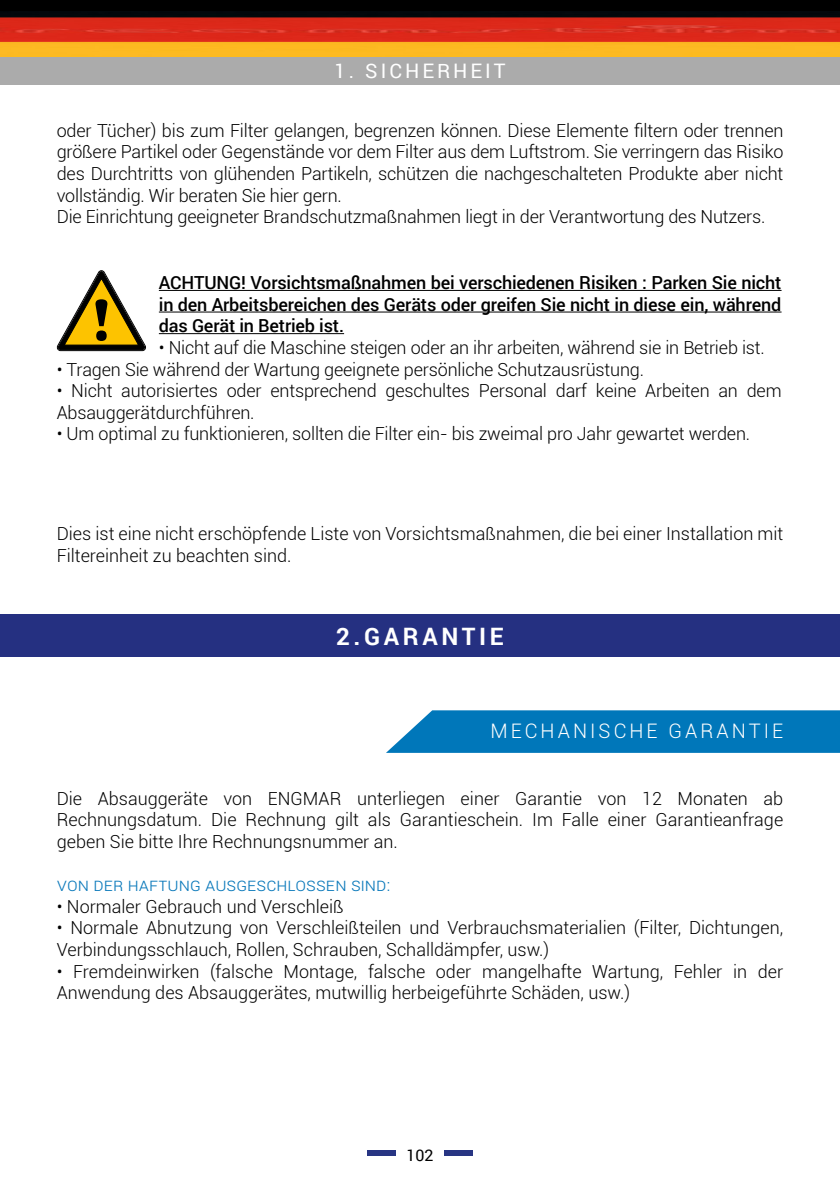
<style>
.page{position:relative;width:840px;height:1191px;background:#fff}
.page>*{position:absolute;margin:0;border:0;box-sizing:border-box;transform-origin:0 0}
.t1{font:700 24px "Roboto";letter-spacing:.15em;color:#fff}
.t2{font:300 20px "Roboto";letter-spacing:.15em;color:#fff}
.t3{font:20px "Roboto";letter-spacing:.15em;color:#fff}
.t4{font:300 18px/21.6px "Roboto";letter-spacing:-.01em;color:#000}
.t5{font:500 18px/21.6px "Roboto";letter-spacing:-.01em;color:#000;text-align:justify}
.t6{font:300 18px "Roboto";color:#0978ba}
.t7{font:16px "Roboto";color:#000}
</style>
<div class="page">
<div style="left:367px;top:1150px;width:28px;height:6px;background:#283583"></div>
<div style="left:444px;top:1150px;width:28px;height:6px;background:#283583"></div>
<div style="left:0;top:57px;width:839px;height:28px;background:#ababab"></div>
<hr style="left:159px;top:290px;width:622px;height:1px;background:#000">
<hr style="left:159px;top:311px;width:622px;height:1px;background:#000">
<hr style="left:159px;top:333px;width:185px;height:1px;background:#000">
<svg style="left:57px;top:270px;width:89px;height:81px"></svg>
<div style="left:0;top:614px;width:839px;height:43px;background:#253081"></div>
<svg style="left:386px;top:710px;width:453px;height:43px;background:#0f7fbe"></svg>
<img style="left:0;top:10px;width:839px;height:47px">
<div style="left:0;top:0;width:839px;height:10px;background:#000"></div>
<p class="t3" style="left:334px;top:56px;width:172px">1. SICHERHEIT</p>
<p class="t4" style="left:57px;top:119px;width:727px">oder Tücher) bis zum Filter gelangen, begrenzen können. Diese Elemente filtern oder trennen größere Partikel oder Gegenstände vor dem Filter aus dem Luftstrom. Sie verringern das Risiko des Durchtritts von glühenden Partikeln, schützen die nachgeschalteten Produkte aber nicht vollständig. Wir beraten Sie hier gern.<br>Die Einrichtung geeigneter Brandschutzmaßnahmen liegt in der Verantwortung des Nutzers.</p>
<p class="t5" style="left:159px;top:271px;width:623px">ACHTUNG! Vorsichtsmaßnahmen bei verschiedenen Risiken : Parken Sie nicht in den Arbeitsbereichen des Geräts oder greifen Sie nicht in diese ein, während das Gerät in Betrieb ist.</p>
<p class="t4" style="left:159px;top:336px;width:607px">• Nicht auf die Maschine steigen oder an ihr arbeiten, während sie in Betrieb ist.</p>
<p class="t4" style="left:57px;top:358px;width:588px">• Tragen Sie während der Wartung geeignete persönliche Schutzausrüstung.</p>
<p class="t4" style="left:57px;top:379px;width:726px">• Nicht autorisiertes oder entsprechend geschultes Personal darf keine Arbeiten an dem<br>Absauggerätdurchführen.</p>
<p class="t4" style="left:57px;top:422px;width:694px">• Um optimal zu funktionieren, sollten die Filter ein- bis zweimal pro Jahr gewartet werden.</p>
<p class="t4" style="left:57px;top:522px;width:727px">Dies ist eine nicht erschöpfende Liste von Vorsichtsmaßnahmen, die bei einer Installation mit<br>Filtereinheit zu beachten sind.</p>
<h1 class="t1" style="left:336px;top:619px;width:169px">2.GARANTIE</h1>
<p class="t2" style="left:490px;top:717px;width:294px">MECHANISCHE GARANTIE</p>
<p class="t4" style="left:57px;top:787px;width:727px;text-align:justify">Die Absauggeräte von ENGMAR unterliegen einer Garantie von 12 Monaten ab Rechnungsdatum. Die Rechnung gilt als Garantieschein. Im Falle einer Garantieanfrage geben Sie bitte Ihre Rechnungsnummer an.</p>
<p class="t6" style="left:57px;top:872px;width:335px">Von der Haftung ausgeschlossen sind:</p>
<p class="t4" style="left:57px;top:895px;width:288px">• Normaler Gebrauch und Verschleiß</p>
<p class="t4" style="left:57px;top:916px;width:727px">• Normale Abnutzung von Verschleißteilen und Verbrauchsmaterialien (Filter, Dichtungen,<br>Verbindungsschlauch, Rollen, Schrauben, Schalldämpfer, usw.)</p>
<p class="t4" style="left:57px;top:959px;width:727px">• Fremdeinwirken (falsche Montage, falsche oder mangelhafte Wartung, Fehler in der<br>Anwendung des Absauggerätes, mutwillig herbeigeführte Schäden, usw.)</p>
<p class="t7" style="left:406px;top:1144px;width:29px">102</p>
</div>
